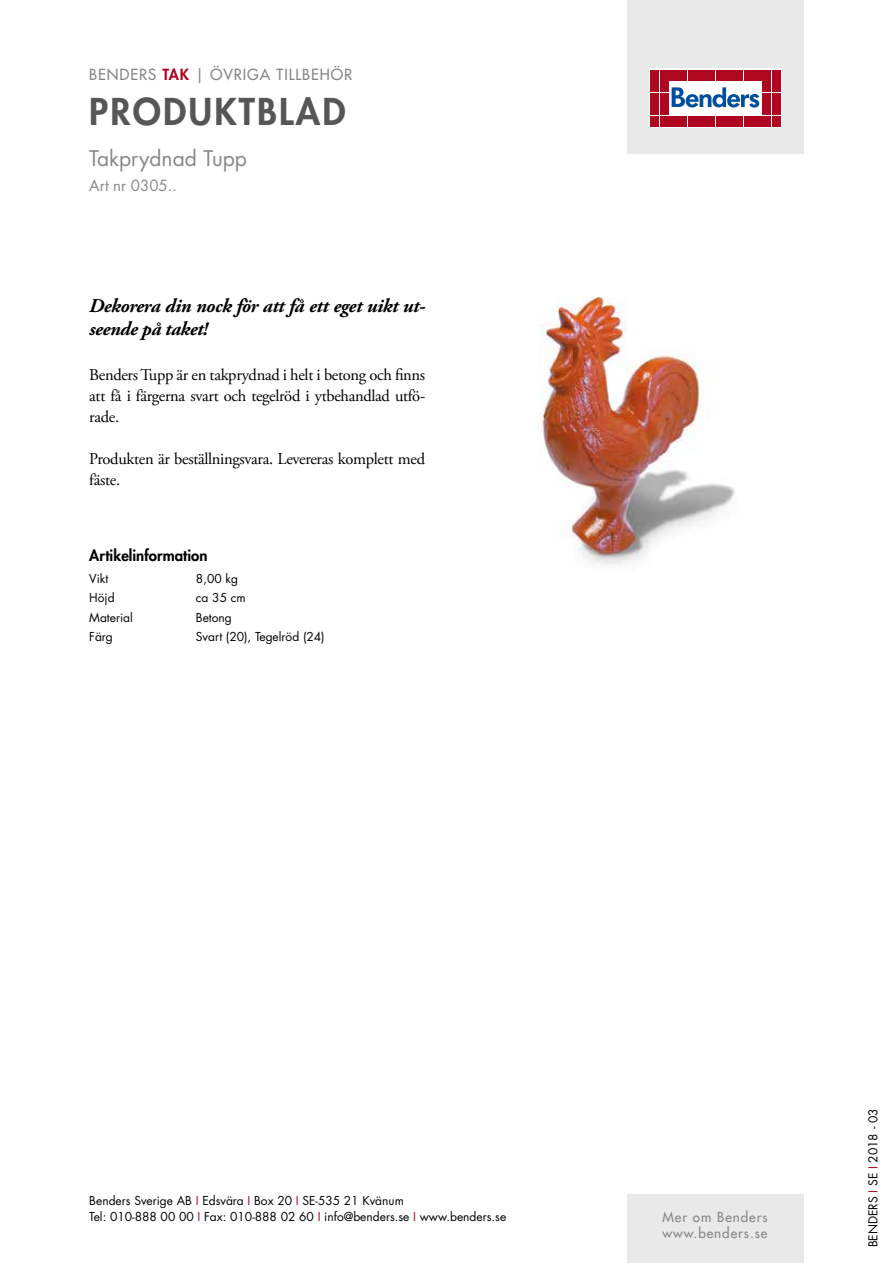
<style>
.page{position:relative;width:893px;height:1263px;background:#fff}
.page>*{position:absolute;margin:0;border:0;box-sizing:border-box;transform-origin:0 0}
.t1{font:800 36px "Futura Std";letter-spacing:.06em;color:#565655}
.t2{font:21px "Futura Std";color:#868786}
.t3{font:italic 700 19.5px/23.4px "Adobe Garamond Pro";letter-spacing:-.02em;color:#000}
.t4{font:16.5px/21px "Adobe Garamond Pro";letter-spacing:-.02em;color:#000;text-align:justify}
.t5{font:500 15px "Futura Std";letter-spacing:.06em;color:#868786}
.t6{font:800 15px "Futura Std";color:#000}
.t7{font:15px "Futura Std";color:#868786}
.t8{font:500 13.5px/16.2px "Futura Std";letter-spacing:.07em;color:#868786}
.t9{font:12px/16.5px "Futura Std";color:#000}
.s1{font-weight:800;color:#ae071f}
.s2{color:#ae071f}
</style>
<div class="page">
<div style="left:627px;top:0;width:177px;height:153px;background:#e9e9e9"></div>
<svg style="left:649px;top:69px;width:132px;height:59px;background:#eac2c8"></svg>
<div style="left:651px;top:70px;width:8px;height:10px;background:#ae071f"></div>
<div style="left:660px;top:70px;width:8px;height:10px;background:#ae071f"></div>
<div style="left:651px;top:81px;width:8px;height:11px;background:#ae071f"></div>
<div style="left:660px;top:81px;width:8px;height:11px;background:#ae071f"></div>
<div style="left:651px;top:93px;width:8px;height:10px;background:#ae071f"></div>
<div style="left:660px;top:93px;width:8px;height:10px;background:#ae071f"></div>
<div style="left:651px;top:104px;width:8px;height:11px;background:#ae071f"></div>
<div style="left:660px;top:104px;width:8px;height:11px;background:#ae071f"></div>
<div style="left:651px;top:116px;width:8px;height:10px;background:#ae071f"></div>
<div style="left:660px;top:116px;width:8px;height:10px;background:#ae071f"></div>
<div style="left:669px;top:70px;width:8px;height:10px;background:#ae071f"></div>
<div style="left:679px;top:70px;width:8px;height:10px;background:#ae071f"></div>
<div style="left:688px;top:70px;width:8px;height:10px;background:#ae071f"></div>
<div style="left:697px;top:70px;width:9px;height:10px;background:#ae071f"></div>
<div style="left:707px;top:70px;width:8px;height:10px;background:#ae071f"></div>
<div style="left:716px;top:70px;width:8px;height:10px;background:#ae071f"></div>
<div style="left:725px;top:70px;width:9px;height:10px;background:#ae071f"></div>
<div style="left:735px;top:70px;width:8px;height:10px;background:#ae071f"></div>
<div style="left:744px;top:70px;width:8px;height:10px;background:#ae071f"></div>
<div style="left:753px;top:70px;width:9px;height:10px;background:#ae071f"></div>
<div style="left:669px;top:116px;width:8px;height:10px;background:#ae071f"></div>
<div style="left:679px;top:116px;width:8px;height:10px;background:#ae071f"></div>
<div style="left:688px;top:116px;width:8px;height:10px;background:#ae071f"></div>
<div style="left:697px;top:116px;width:9px;height:10px;background:#ae071f"></div>
<div style="left:707px;top:116px;width:8px;height:10px;background:#ae071f"></div>
<div style="left:716px;top:116px;width:8px;height:10px;background:#ae071f"></div>
<div style="left:725px;top:116px;width:9px;height:10px;background:#ae071f"></div>
<div style="left:735px;top:116px;width:8px;height:10px;background:#ae071f"></div>
<div style="left:744px;top:116px;width:8px;height:10px;background:#ae071f"></div>
<div style="left:753px;top:116px;width:9px;height:10px;background:#ae071f"></div>
<div style="left:763px;top:70px;width:8px;height:10px;background:#ae071f"></div>
<div style="left:772px;top:70px;width:8px;height:10px;background:#ae071f"></div>
<div style="left:763px;top:81px;width:8px;height:11px;background:#ae071f"></div>
<div style="left:772px;top:81px;width:8px;height:11px;background:#ae071f"></div>
<div style="left:763px;top:93px;width:8px;height:10px;background:#ae071f"></div>
<div style="left:772px;top:93px;width:8px;height:10px;background:#ae071f"></div>
<div style="left:763px;top:104px;width:8px;height:11px;background:#ae071f"></div>
<div style="left:772px;top:104px;width:8px;height:11px;background:#ae071f"></div>
<div style="left:763px;top:116px;width:8px;height:10px;background:#ae071f"></div>
<div style="left:772px;top:116px;width:8px;height:10px;background:#ae071f"></div>
<svg style="left:672px;top:87px;width:87px;height:21px;background:#8fb1d4"></svg>
<div style="left:627px;top:1195px;width:177px;height:68px;background:#e9e9e9"></div>
<img style="left:540px;top:298px;width:195px;height:267px">
<p class="t5" style="left:89px;top:65px;width:264px">BENDERS <span class="s1">TAK</span> | ÖVRIGA TILLBEHÖR</p>
<h1 class="t1" style="left:89px;top:89px;width:258px">PRODUKTBLAD</h1>
<h2 class="t2" style="left:89px;top:145px;width:159px">Takprydnad Tupp</h2>
<p class="t7" style="left:89px;top:176px;width:89px">Art nr 0305..</p>
<h3 class="t3" style="left:89px;top:294px;width:337px">Dekorera din nock för att få ett eget uikt ut&shy;seende på taket!</h3>
<h3 class="t4" style="left:89px;top:364px;width:337px">Benders Tupp är en takprydnad i helt i betong och finns att få i färgerna svart och tegelröd i ytbehandlad utfö&shy;rade.</h3>
<h3 class="t4" style="left:89px;top:449px;width:337px">Produkten är beställningsvara. Levereras komplett med fäste.</h3>
<p class="t6" style="left:89px;top:546px;width:120px">Artikelinformation</p>
<p class="t9" style="left:89px;top:571px;width:21px">Vikt</p>
<p class="t9" style="left:196px;top:571px;width:44px">8,00 kg</p>
<p class="t9" style="left:89px;top:590px;width:27px">Höjd</p>
<p class="t9" style="left:196px;top:590px;width:51px">ca 35 cm</p>
<p class="t9" style="left:89px;top:609px;width:45px">Material</p>
<p class="t9" style="left:196px;top:609px;width:37px">Betong</p>
<p class="t9" style="left:89px;top:628px;width:25px">Färg</p>
<p class="t9" style="left:196px;top:628px;width:130px">Svart (20), Tegelröd (24)</p>
<p class="t9" style="left:89px;top:1192px;width:418px">Benders Sverige AB <span class="s2">I</span> Edsvära <span class="s2">I</span> Box 20 <span class="s2">I</span> SE-535 21 Kvänum<br>Tel: 010-888 00 00 <span class="s2">I</span> Fax: 010-888 02 60 <span class="s2">I</span> info@benders.se <span class="s2">I</span> www.benders.se</p>
<p class="t8" style="left:662px;top:1209px;width:107px">Mer om Benders www.benders.se</p>
<p class="t9" style="left:865px;top:1247px;width:140px;rotate:-90deg">BENDERS <span class="s2">I</span> SE <span class="s2">I</span> 2018 - 03</p>
</div>
